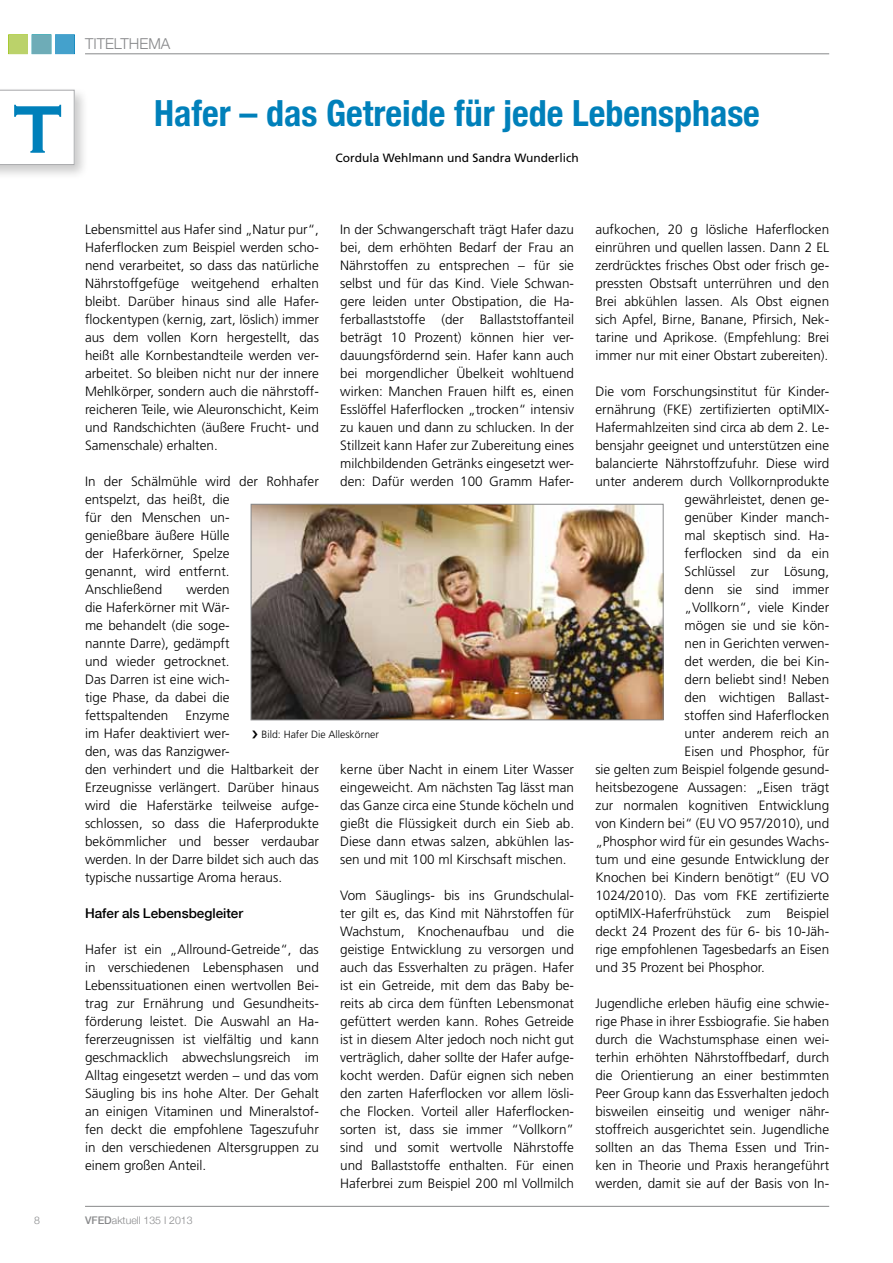
<style>
.page{position:relative;width:893px;height:1263px;background:#fff}
.page>*{position:absolute;margin:0;border:0;box-sizing:border-box;transform-origin:0 0}
.t1{font:700 condensed 36px "Helvetica Neue";color:#0080ba}
.t2{font:300 15px "Helvetica Neue";color:#87888a}
.t3{font:300 13.5px/18px "Frutiger LT Std";color:#000;text-align:justify}
.t4{font:500 13.5px "Helvetica Neue";color:#000}
.t5{font:12px "Frutiger LT Std";color:#000}
.t6{font:300 10.5px "Frutiger LT Std";color:#000}
.t7{font:300 10.5px "Helvetica Neue";color:#87888a}
.s1{font-weight:500}
</style>
<div class="page">
<hr style="left:85px;top:1206px;width:744px;height:1px;background:#87888a">
<hr style="left:85px;top:54px;width:744px;height:1px;background:#87888a">
<div style="left:55px;top:34px;width:20px;height:20px;border:1px solid #0080ba"></div>
<div style="left:8px;top:34px;width:20px;height:20px;border:1px solid #97bf0d"></div>
<img style="left:253px;top:506px;width:408px;height:212px">
<div style="left:251px;top:504px;width:412px;height:216px;border:1px solid #87888a"></div>
<div style="left:56px;top:35px;width:18px;height:19px;background:#44a1cc"></div>
<div style="left:32px;top:35px;width:19px;height:19px;background:#6eacb7"></div>
<div style="left:9px;top:35px;width:18px;height:19px;background:#bbd26a"></div>
<div style="left:0;top:87px;width:90px;height:93px;background:#000;opacity:.21"></div>
<svg style="left:0;top:90px;width:74px;height:75px"></svg>
<p class="t2" style="left:85px;top:34px;width:87px">TITELTHEMA</p>
<h1 class="t1" style="left:154px;top:91px;width:607px">Hafer – das Getreide für jede Lebensphase</h1>
<p class="t5" style="left:335px;top:151px;width:245px">Cordula Wehlmann und Sandra Wunderlich</p>
<p class="t3" style="left:340px;top:220px;width:235px">In der Schwangerschaft trägt Hafer dazu bei, dem erhöhten Bedarf der Frau an Nährstoffen zu entsprechen – für sie selbst und für das Kind. Viele Schwan&shy;gere leiden unter Obstipation, die Ha&shy;ferballaststoffe (der Ballaststoffanteil beträgt 10 Prozent) können hier ver&shy;dauungsfördernd sein. Hafer kann auch bei morgendlicher Übelkeit wohltuend wirken: Manchen Frauen hilft es, einen Esslöffel Haferflocken „trocken“ intensiv zu kauen und dann zu schlucken. In der Stillzeit kann Hafer zur Zubereitung eines milchbildenden Getränks eingesetzt wer&shy;den: Dafür werden 100 Gramm Hafer-</p>
<p class="t3" style="left:85px;top:221px;width:235px">Lebensmittel aus Hafer sind „Natur pur“, Haferflocken zum Beispiel werden scho&shy;nend verarbeitet, so dass das natürliche Nährstoffgefüge weitgehend erhalten bleibt. Darüber hinaus sind alle Hafer&shy;flockentypen (kernig, zart, löslich) immer aus dem vollen Korn hergestellt, das heißt alle Kornbestandteile werden ver&shy;arbeitet. So bleiben nicht nur der innere Mehlkörper, sondern auch die nährstoff&shy;reicheren Teile, wie Aleuronschicht, Keim und Randschichten (äußere Frucht- und Samenschale) erhalten.</p>
<p class="t3" style="left:85px;top:472px;width:235px;text-align:left">In der Schälmühle wird der Rohhafer entspelzt, das heißt, die<br>für den Menschen un-<br>genießbare äußere Hülle<br>der Haferkörner, Spelze<br>genannt, wird entfernt.<br>Anschließend</p>
<p class="t3" style="left:85px;top:580px;width:146px;text-indent:101px">werden die Haferkörner mit Wär&shy;me behandelt (die soge&shy;nannte Darre), gedämpft und wieder getrocknet.<br>Das Darren ist eine wich&shy;tige Phase, da dabei die fettspaltenden</p>
<p class="t3" style="left:85px;top:706px;width:235px;text-align:left;text-indent:100px">Enzyme<br>im Hafer deaktiviert wer-<br>den, was das Ranzigwer-<br>den verhindert und die Haltbarkeit der<br>Erzeugnisse verlängert. Darüber hinaus wird die Haferstärke teilweise aufge&shy;schlossen, so dass die Haferprodukte bekömmlicher und besser verdaubar werden. In der Darre bildet sich auch das typische nussartige Aroma heraus.</p>
<p class="t4" style="left:85px;top:905px;width:160px">Hafer als Lebensbegleiter</p>
<p class="t3" style="left:85px;top:940px;width:235px">Hafer ist ein „Allround-Getreide“, das in verschiedenen Lebensphasen und Lebenssituationen einen wertvollen Bei&shy;trag zur Ernährung und Gesundheits&shy;förderung leistet. Die Auswahl an Ha&shy;fererzeugnissen ist vielfältig und kann geschmacklich abwechslungsreich im Alltag eingesetzt werden – und das vom Säugling bis ins hohe Alter. Der Gehalt an einigen Vitaminen und Mineralstof&shy;fen deckt die empfohlene Tageszufuhr in den verschiedenen Altersgruppen zu einem großen Anteil.</p>
<p class="t6" style="left:261px;top:728px;width:119px">Bild: Hafer Die Alleskörner</p>
<p class="t3" style="left:340px;top:760px;width:235px">kerne über Nacht in einem Liter Wasser eingeweicht. Am nächsten Tag lässt man das Ganze circa eine Stunde köcheln und gießt die Flüssigkeit durch ein Sieb ab.<br>Diese dann etwas salzen, abkühlen las&shy;sen und mit 100 ml Kirschsaft mischen.</p>
<p class="t3" style="left:340px;top:886px;width:235px">Vom Säuglings- bis ins Grundschulal&shy;ter gilt es, das Kind mit Nährstoffen für Wachstum, Knochenaufbau und die geistige Entwicklung zu versorgen und auch das Essverhalten zu prägen. Hafer ist ein Getreide, mit dem das Baby be&shy;reits ab circa dem fünften Lebensmonat gefüttert werden kann. Rohes Getreide ist in diesem Alter jedoch noch nicht gut verträglich, daher sollte der Hafer aufge&shy;kocht werden. Dafür eignen sich neben den zarten Haferflocken vor allem lösli&shy;che Flocken. Vorteil aller Haferflocken&shy;sorten ist, dass sie immer “Vollkorn” sind und somit wertvolle Nährstoffe und Ballaststoffe enthalten. Für einen Haferbrei zum Beispiel 200 ml Vollmilch</p>
<p class="t7" style="left:34px;top:1214px;width:7px">8</p>
<p class="t7" style="left:85px;top:1214px;width:109px"><span class="s1">VFED</span>aktuell 135 І 2013</p>
<p class="t3" style="left:595px;top:220px;width:235px">aufkochen, 20 g lösliche Haferflocken einrühren und quellen lassen. Dann 2 EL zerdrücktes frisches Obst oder frisch ge&shy;pressten Obstsaft unterrühren und den Brei abkühlen lassen. Als Obst eignen sich Apfel, Birne, Banane, Pfirsich, Nek&shy;tarine und Aprikose. (Empfehlung: Brei immer nur mit einer Obstart zubereiten).</p>
<p class="t3" style="left:595px;top:382px;width:235px">Die vom Forschungsinstitut für Kinder-</p>
<p class="t3" style="left:595px;top:400px;width:235px">ernährung (FKE) zertifizierten optiMIX-</p>
<p class="t3" style="left:595px;top:418px;width:235px">Hafermahlzeiten sind circa ab dem 2. Le-</p>
<p class="t3" style="left:595px;top:436px;width:235px">bensjahr geeignet und unterstützen eine</p>
<p class="t3" style="left:595px;top:454px;width:235px">balancierte Nährstoffzufuhr. Diese wird</p>
<p class="t3" style="left:595px;top:472px;width:235px">unter anderem durch Vollkornprodukte</p>
<p class="t3" style="left:685px;top:490px;width:146px">gewährleistet, denen ge-</p>
<p class="t3" style="left:685px;top:508px;width:146px">genüber Kinder manch-</p>
<p class="t3" style="left:685px;top:526px;width:146px">mal skeptisch sind. Ha-</p>
<p class="t3" style="left:685px;top:544px;width:146px">ferflocken sind da ein</p>
<p class="t3" style="left:685px;top:562px;width:146px">Schlüssel zur Lösung,</p>
<p class="t3" style="left:685px;top:580px;width:146px">denn sie sind immer</p>
<p class="t3" style="left:685px;top:598px;width:146px">„Vollkorn“, viele Kinder</p>
<p class="t3" style="left:685px;top:616px;width:146px">mögen sie und sie kön-</p>
<p class="t3" style="left:685px;top:634px;width:146px">nen in Gerichten verwen-</p>
<p class="t3" style="left:685px;top:652px;width:146px">det werden, die bei Kin-</p>
<p class="t3" style="left:685px;top:670px;width:146px">dern beliebt sind! Neben</p>
<p class="t3" style="left:685px;top:688px;width:146px">den wichtigen Ballast-</p>
<p class="t3" style="left:685px;top:706px;width:146px">stoffen sind Haferflocken</p>
<p class="t3" style="left:685px;top:724px;width:146px">unter anderem reich an</p>
<p class="t3" style="left:685px;top:742px;width:146px">Eisen und Phosphor, für</p>
<p class="t3" style="left:595px;top:760px;width:235px">sie gelten zum Beispiel folgende gesund-</p>
<p class="t3" style="left:595px;top:778px;width:235px">heitsbezogene Aussagen: „Eisen trägt</p>
<p class="t3" style="left:595px;top:796px;width:235px">zur normalen kognitiven Entwicklung</p>
<p class="t3" style="left:595px;top:814px;width:235px">von Kindern bei“ (EU VO 957/2010), und</p>
<p class="t3" style="left:595px;top:832px;width:235px">„Phosphor wird für ein gesundes Wachs-</p>
<p class="t3" style="left:595px;top:850px;width:235px">tum und eine gesunde Entwicklung der</p>
<p class="t3" style="left:595px;top:868px;width:235px">Knochen bei Kindern benötigt“ (EU VO</p>
<p class="t3" style="left:595px;top:886px;width:235px">1024/2010). Das vom FKE zertifizierte</p>
<p class="t3" style="left:595px;top:904px;width:235px">optiMIX-Haferfrühstück zum Beispiel</p>
<p class="t3" style="left:595px;top:922px;width:235px">deckt 24 Prozent des für 6- bis 10-Jäh-</p>
<p class="t3" style="left:595px;top:940px;width:235px">rige empfohlenen Tagesbedarfs an Eisen</p>
<p class="t3" style="left:595px;top:958px;width:171px">und 35 Prozent bei Phosphor.</p>
<p class="t3" style="left:595px;top:994px;width:235px">Jugendliche erleben häufig eine schwie&shy;rige Phase in ihrer Essbiografie. Sie haben durch die Wachstumsphase einen wei&shy;terhin erhöhten Nährstoffbedarf, durch die Orientierung an einer bestimmten Peer Group kann das Essverhalten jedoch bisweilen einseitig und weniger nähr&shy;stoffreich ausgerichtet sein. Jugendliche sollten an das Thema Essen und Trin&shy;ken in Theorie und Praxis herangeführt werden, damit sie auf der Basis von In-</p>
</div>
